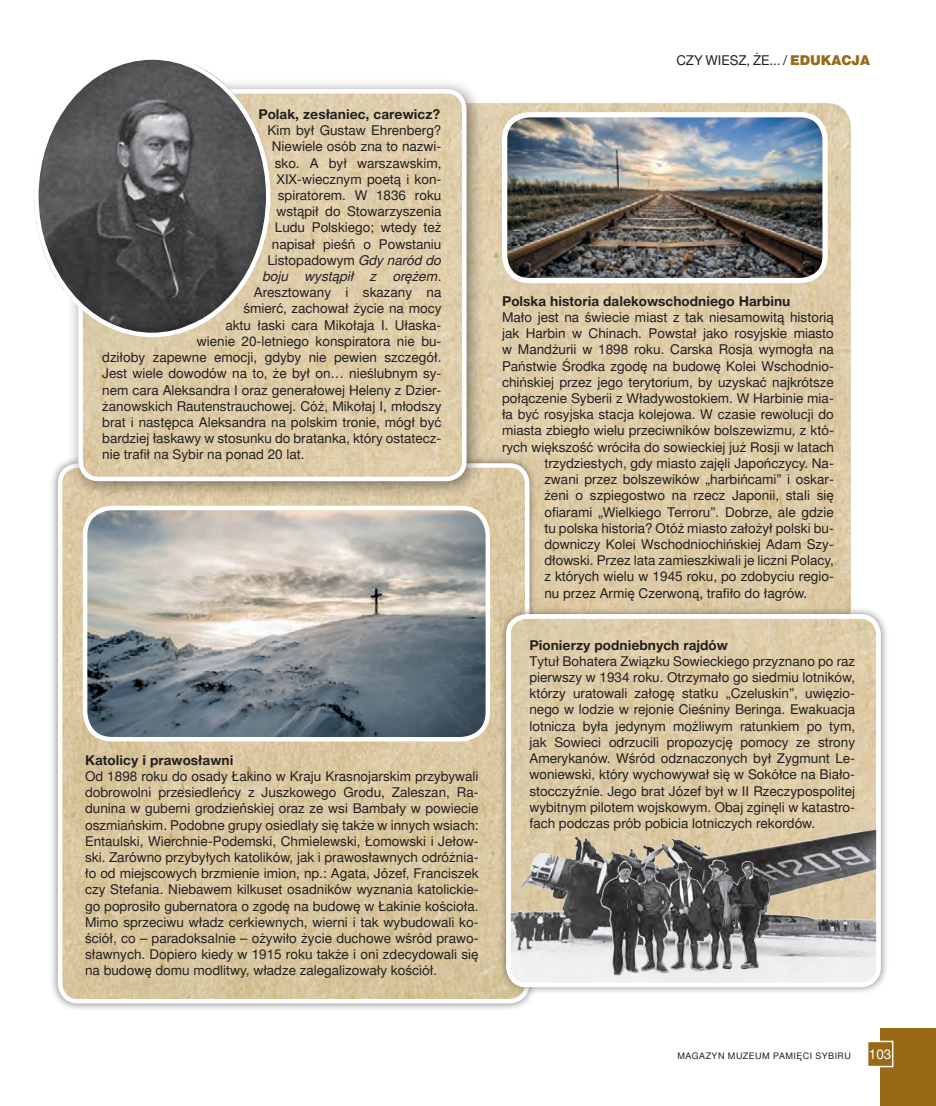
<style>
.page{position:relative;width:936px;height:1106px;background:#fff}
.page>*{position:absolute;margin:0;border:0;box-sizing:border-box;transform-origin:0 0}
.HTML_Preformatted{font:13.5px/16.2px "Switzer TTEFN";color:#231f20;text-align:justify}
.HTML_Preformatted-2{font:700 13.5px "Switzer TTEFN";color:#231f20}
.t1{font:italic 13.5px "Switzer TTEFN";color:#231f20}
.t2{font:13.5px "Switzer TTEFN";color:#fff}
.t3{font:9px "Switzer TTEFN";letter-spacing:.05em;color:#231f20}
.s1{font-style:italic}
.s2{font-style:normal}
.s3{font-family:"Switzer TTEFN Black";color:#966a16}
</style>
<div class="page">
<div style="left:880px;top:1028px;width:55px;height:78px;background:#966a16"></div>
<div style="left:867px;top:1041px;width:25px;height:25px;background:#966a16"></div>
<div style="left:866px;top:1040px;width:27px;height:27px;border:2px solid #fff"></div>
<img style="left:483px;top:103px;width:367px;height:503px">
<div style="left:50px;top:455px;width:487px;height:556px;background:#231f20;opacity:.55"></div>
<img style="left:60px;top:465px;width:467px;height:536px">
<div style="left:58px;top:463px;width:471px;height:540px;border:4px solid #fff;border-radius:18px"></div>
<img style="left:504px;top:115px;width:321px;height:165px">
<div style="left:502px;top:112px;width:325px;height:171px;border:5px solid #fff;border-radius:25px"></div>
<img style="left:85px;top:508px;width:403px;height:231px">
<div style="left:83px;top:505px;width:407px;height:236px;border:4px solid #fff;border-radius:27px"></div>
<div style="left:67px;top:78px;width:416px;height:420px;background:#231f20;opacity:.55"></div>
<img style="left:81px;top:91px;width:383px;height:388px">
<div style="left:78px;top:89px;width:388px;height:392px;border:4px solid #fff;border-radius:18px"></div>
<img style="left:34px;top:60px;width:236px;height:274px">
<div style="left:498px;top:606px;width:390px;height:389px;background:#231f20;opacity:.55"></div>
<img style="left:508px;top:616px;width:370px;height:368px">
<img style="left:509px;top:791px;width:367px;height:192px">
<img style="left:593px;top:844px;width:213px;height:132px">
<div style="left:506px;top:614px;width:374px;height:373px;border:4px solid #fff;border-radius:18px"></div>
<p class="HTML_Preformatted-2" style="left:258px;top:106px;width:183px">Polak, zesłaniec, carewicz?</p>
<p class="HTML_Preformatted" style="left:267px;top:123px;width:176px">Kim był Gustaw Ehrenberg?</p>
<p class="HTML_Preformatted" style="left:272px;top:139px;width:171px">Niewiele osób zna to nazwi-</p>
<p class="HTML_Preformatted" style="left:275px;top:155px;width:168px">sko. A był warszawskim,</p>
<p class="HTML_Preformatted" style="left:276px;top:171px;width:166px">XIX-wiecznym poetą i kon-</p>
<p class="HTML_Preformatted" style="left:278px;top:187px;width:165px">spiratorem. W 1836 roku</p>
<p class="HTML_Preformatted" style="left:276px;top:204px;width:167px">wstąpił do Stowarzyszenia</p>
<p class="HTML_Preformatted" style="left:275px;top:220px;width:168px">Ludu Polskiego; wtedy też</p>
<p class="HTML_Preformatted" style="left:272px;top:236px;width:171px">napisał pieśń o Powstaniu</p>
<p class="HTML_Preformatted" style="left:267px;top:252px;width:175px">Listopadowym <span class="s1">Gdy naród do</span></p>
<p class="t1" style="left:263px;top:268px;width:180px">boju wystąpił z orężem<span class="s2">.</span></p>
<p class="HTML_Preformatted" style="left:254px;top:285px;width:189px">Aresztowany i skazany na</p>
<p class="HTML_Preformatted" style="left:243px;top:301px;width:200px">śmierć, zachował życie na mocy</p>
<p class="HTML_Preformatted" style="left:225px;top:317px;width:218px">aktu łaski cara Mikołaja I. Ułaska-</p>
<p class="HTML_Preformatted" style="left:197px;top:333px;width:246px">wienie 20-letniego konspiratora nie bu-</p>
<p class="HTML_Preformatted" style="left:102px;top:349px;width:341px">dziłoby zapewne emocji, gdyby nie pewien szczegół.</p>
<p class="HTML_Preformatted" style="left:102px;top:366px;width:340px">Jest wiele dowodów na to, że był on… nieślubnym sy-</p>
<p class="HTML_Preformatted" style="left:102px;top:382px;width:341px">nem cara Aleksandra I oraz generałowej Heleny z Dzier-</p>
<p class="HTML_Preformatted" style="left:102px;top:398px;width:341px">żanowskich Rautenstrauchowej. Cóż, Mikołaj I, młodszy</p>
<p class="HTML_Preformatted" style="left:102px;top:414px;width:340px">brat i następca Aleksandra na polskim tronie, mógł być</p>
<p class="HTML_Preformatted" style="left:102px;top:430px;width:341px">bardziej łaskawy w stosunku do bratanka, który ostatecz-</p>
<p class="HTML_Preformatted" style="left:102px;top:447px;width:204px">nie trafił na Sybir na ponad 20 lat.</p>
<p class="HTML_Preformatted-2" style="left:85px;top:751px;width:150px">Katolicy i prawosławni</p>
<p class="HTML_Preformatted" style="left:85px;top:768px;width:395px">Od 1898 roku do osady Łakino w Kraju Krasnojarskim przybywali dobrowolni przesiedleńcy z Juszkowego Grodu, Zaleszan, Ra&shy;dunina w guberni grodzieńskiej oraz ze wsi Bambały w powiecie oszmiańskim. Podobne grupy osiedlały się także w innych wsiach:<br>Entaulski, Wierchnie-Podemski, Chmielewski, Łomowski i Jełow&shy;ski. Zarówno przybyłych katolików, jak i prawosławnych odróżnia&shy;ło od miejscowych brzmienie imion, np.: Agata, Józef, Franciszek czy Stefania. Niebawem kilkuset osadników wyznania katolickie&shy;go poprosiło gubernatora o zgodę na budowę w Łakinie kościoła.<br>Mimo sprzeciwu władz cerkiewnych, wierni i tak wybudowali ko&shy;ściół, co – paradoksalnie – ożywiło życie duchowe wśród prawo&shy;sławnych. Dopiero kiedy w 1915 roku także i oni zdecydowali się na budowę domu modlitwy, władze zalegalizowały kościół.</p>
<p class="HTML_Preformatted" style="left:676px;top:52px;width:195px">CZY WIESZ, ŻE... / <span class="s3">EDUKACJA</span></p>
<p class="HTML_Preformatted-2" style="left:502px;top:293px;width:290px">Polska historia dalekowschodniego Harbinu</p>
<p class="HTML_Preformatted" style="left:502px;top:309px;width:333px">Mało jest na świecie miast z tak niesamowitą historią</p>
<p class="HTML_Preformatted" style="left:502px;top:326px;width:333px">jak Harbin w Chinach. Powstał jako rosyjskie miasto</p>
<p class="HTML_Preformatted" style="left:502px;top:342px;width:333px">w Mandżurii w 1898 roku. Carska Rosja wymogła na</p>
<p class="HTML_Preformatted" style="left:502px;top:358px;width:333px">Państwie Środka zgodę na budowę Kolei Wschodnio-</p>
<p class="HTML_Preformatted" style="left:502px;top:374px;width:333px">chińskiej przez jego terytorium, by uzyskać najkrótsze</p>
<p class="HTML_Preformatted" style="left:502px;top:390px;width:333px">połączenie Syberii z Władywostokiem. W Harbinie mia-</p>
<p class="HTML_Preformatted" style="left:502px;top:407px;width:333px">ła być rosyjska stacja kolejowa. W czasie rewolucji do</p>
<p class="HTML_Preformatted" style="left:502px;top:423px;width:333px">miasta zbiegło wielu przeciwników bolszewizmu, z któ-</p>
<p class="HTML_Preformatted" style="left:502px;top:439px;width:333px">rych większość wróciła do sowieckiej już Rosji w latach</p>
<p class="HTML_Preformatted" style="left:544px;top:455px;width:291px">trzydziestych, gdy miasto zajęli Japończycy. Na-</p>
<p class="HTML_Preformatted" style="left:544px;top:471px;width:291px">zwani przez bolszewików „harbińcami” i oskar-</p>
<p class="HTML_Preformatted" style="left:544px;top:488px;width:291px">żeni o szpiegostwo na rzecz Japonii, stali się</p>
<p class="HTML_Preformatted" style="left:544px;top:504px;width:291px">ofiarami „Wielkiego Terroru”. Dobrze, ale gdzie</p>
<p class="HTML_Preformatted" style="left:544px;top:520px;width:291px">tu polska historia? Otóż miasto założył polski bu-</p>
<p class="HTML_Preformatted" style="left:544px;top:536px;width:291px">downiczy Kolei Wschodniochińskiej Adam Szy-</p>
<p class="HTML_Preformatted" style="left:544px;top:552px;width:291px">dłowski. Przez lata zamieszkiwali je liczni Polacy,</p>
<p class="HTML_Preformatted" style="left:544px;top:569px;width:291px">z których wielu w 1945 roku, po zdobyciu regio-</p>
<p class="HTML_Preformatted" style="left:544px;top:585px;width:264px">nu przez Armię Czerwoną, trafiło do łagrów.</p>
<p class="HTML_Preformatted-2" style="left:529px;top:636px;width:200px">Pionierzy podniebnych rajdów</p>
<p class="HTML_Preformatted" style="left:529px;top:653px;width:327px">Tytuł Bohatera Związku Sowieckiego przyznano po raz pierwszy w 1934 roku. Otrzymało go siedmiu lotników, którzy uratowali załogę statku „Czeluskin”, uwięzio&shy;nego w lodzie w rejonie Cieśniny Beringa. Ewakuacja lotnicza była jedynym możliwym ratunkiem po tym, jak Sowieci odrzucili propozycję pomocy ze strony Amerykanów. Wśród odznaczonych był Zygmunt Le&shy;woniewski, który wychowywał się w Sokółce na Biało&shy;stocczyźnie. Jego brat Józef był w II Rzeczypospolitej wybitnym pilotem wojskowym. Obaj zginęli w katastro&shy;fach podczas prób pobicia lotniczych rekordów.</p>
<p class="t3" style="left:677px;top:1050px;width:175px">MAGAZYN MUZEUM PAMIĘCI SYBIRU</p>
<p class="t2" style="left:868px;top:1046px;width:24px">103</p>
</div>
